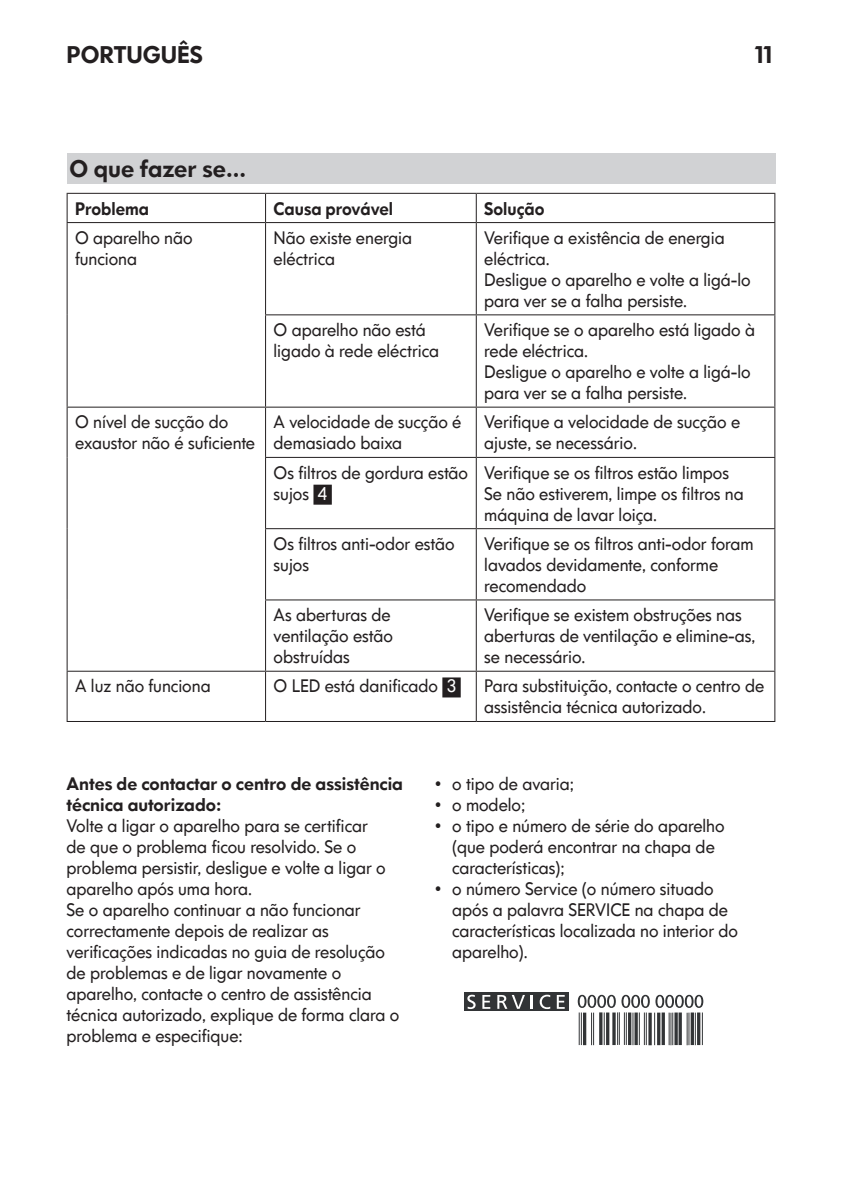
<style>
.page{position:relative;width:842px;height:1191px;background:#fff}
.page>*{position:absolute;margin:0;border:0;box-sizing:border-box;transform-origin:0 0}
.Title10pt_1st_lang{font:800 24px "IKEA Sans";color:#231f20}
.Text7_5pt{font:18px/21px "IKEA Sans";color:#231f20;scale:.95 1}
.SubTitle7_5pt{font:800 18px/21px "IKEA Sans";color:#231f20}
.Text7_5pt-2{font:800 18px "IKEA Sans";color:#231f20;scale:.95 1}
.s1{color:#fff}
</style>
<div class="page">
<div style="left:67px;top:153px;width:708px;height:26px;background:#d1d2d4"></div>
<div style="left:67px;top:156px;width:708px;height:28px;background:#d1d2d4"></div>
<hr style="left:67px;top:193px;width:199px;height:1px;background:#231f20">
<svg style="left:67px;top:194px;width:1px;height:28px"></svg>
<hr style="left:266px;top:193px;width:210px;height:1px;background:#231f20">
<svg style="left:265px;top:194px;width:1px;height:28px"></svg>
<hr style="left:476px;top:193px;width:299px;height:1px;background:#231f20">
<svg style="left:476px;top:194px;width:1px;height:28px"></svg>
<svg style="left:774px;top:194px;width:1px;height:28px"></svg>
<hr style="left:67px;top:223px;width:1px;height:92px;background:#231f20">
<hr style="left:265px;top:223px;width:1px;height:91px;background:#231f20">
<hr style="left:476px;top:223px;width:1px;height:91px;background:#231f20">
<hr style="left:774px;top:223px;width:1px;height:91px;background:#231f20">
<hr style="left:67px;top:315px;width:1px;height:91px;background:#231f20">
<hr style="left:265px;top:314px;width:211px;height:1px;background:#231f20">
<hr style="left:265px;top:315px;width:1px;height:91px;background:#231f20">
<hr style="left:476px;top:314px;width:299px;height:1px;background:#231f20">
<hr style="left:476px;top:315px;width:1px;height:91px;background:#231f20">
<hr style="left:774px;top:315px;width:1px;height:91px;background:#231f20">
<hr style="left:67px;top:406px;width:199px;height:1px;background:#231f20">
<hr style="left:67px;top:407px;width:1px;height:50px;background:#231f20">
<hr style="left:266px;top:406px;width:210px;height:1px;background:#231f20">
<hr style="left:265px;top:407px;width:1px;height:50px;background:#231f20">
<hr style="left:476px;top:406px;width:299px;height:1px;background:#231f20">
<hr style="left:476px;top:407px;width:1px;height:50px;background:#231f20">
<hr style="left:774px;top:407px;width:1px;height:50px;background:#231f20">
<hr style="left:67px;top:457px;width:1px;height:71px;background:#231f20">
<hr style="left:265px;top:457px;width:211px;height:1px;background:#231f20">
<hr style="left:265px;top:458px;width:1px;height:70px;background:#231f20">
<hr style="left:476px;top:457px;width:299px;height:1px;background:#231f20">
<hr style="left:476px;top:458px;width:1px;height:70px;background:#231f20">
<hr style="left:774px;top:458px;width:1px;height:70px;background:#231f20">
<hr style="left:67px;top:528px;width:1px;height:72px;background:#231f20">
<hr style="left:265px;top:528px;width:211px;height:1px;background:#231f20">
<hr style="left:265px;top:529px;width:1px;height:70px;background:#231f20">
<hr style="left:476px;top:528px;width:299px;height:1px;background:#231f20">
<hr style="left:476px;top:529px;width:1px;height:70px;background:#231f20">
<hr style="left:774px;top:529px;width:1px;height:70px;background:#231f20">
<hr style="left:67px;top:600px;width:1px;height:70px;background:#231f20">
<hr style="left:265px;top:599px;width:211px;height:1px;background:#231f20">
<hr style="left:265px;top:600px;width:1px;height:70px;background:#231f20">
<hr style="left:476px;top:599px;width:299px;height:1px;background:#231f20">
<hr style="left:476px;top:600px;width:1px;height:70px;background:#231f20">
<hr style="left:774px;top:600px;width:1px;height:70px;background:#231f20">
<hr style="left:67px;top:670px;width:199px;height:1px;background:#231f20">
<hr style="left:67px;top:671px;width:1px;height:50px;background:#231f20">
<hr style="left:266px;top:670px;width:210px;height:1px;background:#231f20">
<hr style="left:265px;top:671px;width:1px;height:50px;background:#231f20">
<hr style="left:476px;top:670px;width:299px;height:1px;background:#231f20">
<hr style="left:476px;top:671px;width:1px;height:50px;background:#231f20">
<hr style="left:774px;top:671px;width:1px;height:50px;background:#231f20">
<hr style="left:67px;top:222px;width:199px;height:1px;background:#231f20">
<hr style="left:266px;top:222px;width:210px;height:1px;background:#231f20">
<hr style="left:476px;top:222px;width:299px;height:1px;background:#231f20">
<hr style="left:67px;top:721px;width:199px;height:1px;background:#231f20">
<hr style="left:266px;top:721px;width:210px;height:1px;background:#231f20">
<hr style="left:476px;top:721px;width:299px;height:1px;background:#231f20">
<div style="left:313px;top:484px;width:19px;height:20px;background:#231f20"></div>
<div style="left:442px;top:677px;width:19px;height:20px;background:#231f20"></div>
<hr style="left:579px;top:1012px;width:1px;height:33px;background:#323436">
<hr style="left:581px;top:1012px;width:1px;height:33px;background:#323436">
<hr style="left:583px;top:1012px;width:3px;height:33px;background:#323436">
<hr style="left:591px;top:1012px;width:1px;height:33px;background:#323436">
<hr style="left:593px;top:1012px;width:1px;height:33px;background:#323436">
<hr style="left:599px;top:1012px;width:3px;height:33px;background:#323436">
<hr style="left:604px;top:1012px;width:1px;height:33px;background:#323436">
<hr style="left:606px;top:1012px;width:3px;height:33px;background:#323436">
<svg style="left:612px;top:1012px;width:4px;height:33px"></svg>
<hr style="left:617px;top:1012px;width:1px;height:33px;background:#323436">
<hr style="left:619px;top:1012px;width:1px;height:32px;background:#323436">
<hr style="left:624px;top:1012px;width:1px;height:33px;background:#323436">
<hr style="left:626px;top:1012px;width:1px;height:33px;background:#323436">
<hr style="left:628px;top:1012px;width:3px;height:33px;background:#323436">
<hr style="left:632px;top:1012px;width:1px;height:33px;background:#323436">
<svg style="left:634px;top:1012px;width:4px;height:33px"></svg>
<hr style="left:639px;top:1012px;width:1px;height:33px;background:#323436">
<hr style="left:644px;top:1012px;width:1px;height:33px;background:#323436">
<hr style="left:646px;top:1012px;width:1px;height:33px;background:#323436">
<svg style="left:648px;top:1012px;width:4px;height:33px"></svg>
<hr style="left:654px;top:1012px;width:1px;height:33px;background:#323436">
<hr style="left:657px;top:1012px;width:3px;height:33px;background:#323436">
<hr style="left:669px;top:1012px;width:1px;height:33px;background:#323436">
<hr style="left:670px;top:1012px;width:1px;height:33px;background:#323436">
<hr style="left:672px;top:1012px;width:1px;height:33px;background:#323436">
<hr style="left:695px;top:1012px;width:1px;height:33px;background:#323436">
<hr style="left:662px;top:1012px;width:3px;height:33px;background:#323436">
<svg style="left:674px;top:1012px;width:4px;height:33px"></svg>
<svg style="left:678px;top:1012px;width:4px;height:33px"></svg>
<hr style="left:687px;top:1012px;width:1px;height:33px;background:#323436">
<hr style="left:688px;top:1012px;width:1px;height:33px;background:#323436">
<hr style="left:691px;top:1012px;width:3px;height:33px;background:#323436">
<hr style="left:697px;top:1012px;width:3px;height:33px;background:#323436">
<hr style="left:702px;top:1012px;width:1px;height:33px;background:#323436">
<div style="left:464px;top:992px;width:105px;height:19px;background:#323436"></div>
<svg style="left:467px;top:994px;width:9px;height:15px"></svg>
<svg style="left:482px;top:995px;width:8px;height:13px"></svg>
<svg style="left:497px;top:995px;width:28px;height:13px"></svg>
<svg style="left:531px;top:995px;width:2px;height:13px"></svg>
<svg style="left:540px;top:994px;width:10px;height:15px"></svg>
<svg style="left:557px;top:995px;width:8px;height:13px"></svg>
<svg style="left:578px;top:994px;width:125px;height:14px"></svg>
<h1 class="Title10pt_1st_lang" style="left:67px;top:36px;width:138px">PORTUGUÊS</h1>
<h1 class="Title10pt_1st_lang" style="left:753px;top:36px;width:24px">11</h1>
<p class="Title10pt_1st_lang" style="left:69px;top:150px;width:178px">O que fazer se...</p>
<p class="Text7_5pt-2" style="left:75px;top:194px;width:79px">Problema</p>
<p class="Text7_5pt-2" style="left:274px;top:194px;width:127px">Causa provável</p>
<p class="Text7_5pt-2" style="left:484px;top:194px;width:65px">Solução</p>
<p class="Text7_5pt" style="left:75px;top:226px;width:125px">O aparelho não funciona</p>
<p class="Text7_5pt" style="left:274px;top:226px;width:147px">Não existe energia eléctrica</p>
<p class="Text7_5pt" style="left:484px;top:226px;width:255px">Verifique a existência de energia eléctrica.</p>
<p class="Text7_5pt" style="left:484px;top:268px;width:282px">Desligue o aparelho e volte a ligá-lo para ver se a falha persiste.</p>
<p class="Text7_5pt" style="left:274px;top:319px;width:176px">O aparelho não está ligado à rede eléctrica</p>
<p class="Text7_5pt" style="left:484px;top:319px;width:287px">Verifique se o aparelho está ligado à rede eléctrica.</p>
<p class="Text7_5pt" style="left:484px;top:361px;width:282px">Desligue o aparelho e volte a ligá-lo para ver se a falha persiste.</p>
<p class="Text7_5pt" style="left:75px;top:411px;width:191px">O nível de sucção do exaustor não é suficiente</p>
<p class="Text7_5pt" style="left:274px;top:411px;width:199px">A velocidade de sucção é demasiado baixa</p>
<p class="Text7_5pt" style="left:484px;top:411px;width:271px">Verifique a velocidade de sucção e ajuste, se necessário.</p>
<p class="Text7_5pt" style="left:274px;top:461px;width:206px">Os filtros de gordura estão sujos <span class="s1">4</span></p>
<p class="Text7_5pt" style="left:484px;top:461px;width:259px">Verifique se os filtros estão limpos</p>
<p class="Text7_5pt" style="left:484px;top:482px;width:275px">Se não estiverem, limpe os filtros na máquina de lavar loiça.</p>
<p class="Text7_5pt" style="left:274px;top:532px;width:192px">Os filtros anti-odor estão sujos</p>
<p class="Text7_5pt" style="left:484px;top:532px;width:285px">Verifique se os filtros anti-odor foram lavados devidamente, conforme recomendado</p>
<p class="Text7_5pt" style="left:274px;top:604px;width:127px">As aberturas de ventilação estão obstruídas</p>
<p class="Text7_5pt" style="left:484px;top:604px;width:287px">Verifique se existem obstruções nas aberturas de ventilação e elimine-as, se necessário.</p>
<p class="Text7_5pt" style="left:75px;top:675px;width:144px">A luz não funciona</p>
<p class="Text7_5pt" style="left:274px;top:675px;width:194px">O LED está danificado <span class="s1">3</span></p>
<p class="Text7_5pt" style="left:484px;top:675px;width:296px">Para substituição, contacte o centro de assistência técnica autorizado.</p>
<p class="SubTitle7_5pt" style="left:67px;top:772px;width:338px">Antes de contactar o centro de assistência técnica autorizado:</p>
<p class="Text7_5pt" style="left:67px;top:815px;width:337px">Volte a ligar o aparelho para se certificar de que o problema ficou resolvido. Se o problema persistir, desligue e volte a ligar o aparelho após uma hora.</p>
<p class="Text7_5pt" style="left:67px;top:899px;width:352px">Se o aparelho continuar a não funcionar correctamente depois de realizar as verificações indicadas no guia de resolução de problemas e de ligar novamente o aparelho, contacte o centro de assistência técnica autorizado, explique de forma clara o problema e especifique:</p>
<p class="Text7_5pt" style="left:435px;top:773px;width:148px">• o tipo de avaria;</p>
<p class="Text7_5pt" style="left:435px;top:794px;width:96px">• o modelo;</p>
<p class="Text7_5pt" style="left:452px;top:815px;width:288px;text-indent:-17px">• o tipo e número de série do aparelho (que poderá encontrar na chapa de características);</p>
<p class="Text7_5pt" style="left:452px;top:878px;width:302px;text-indent:-17px">• o número Service (o número situado após a palavra SERVICE na chapa de características localizada no interior do aparelho).</p>
</div>
